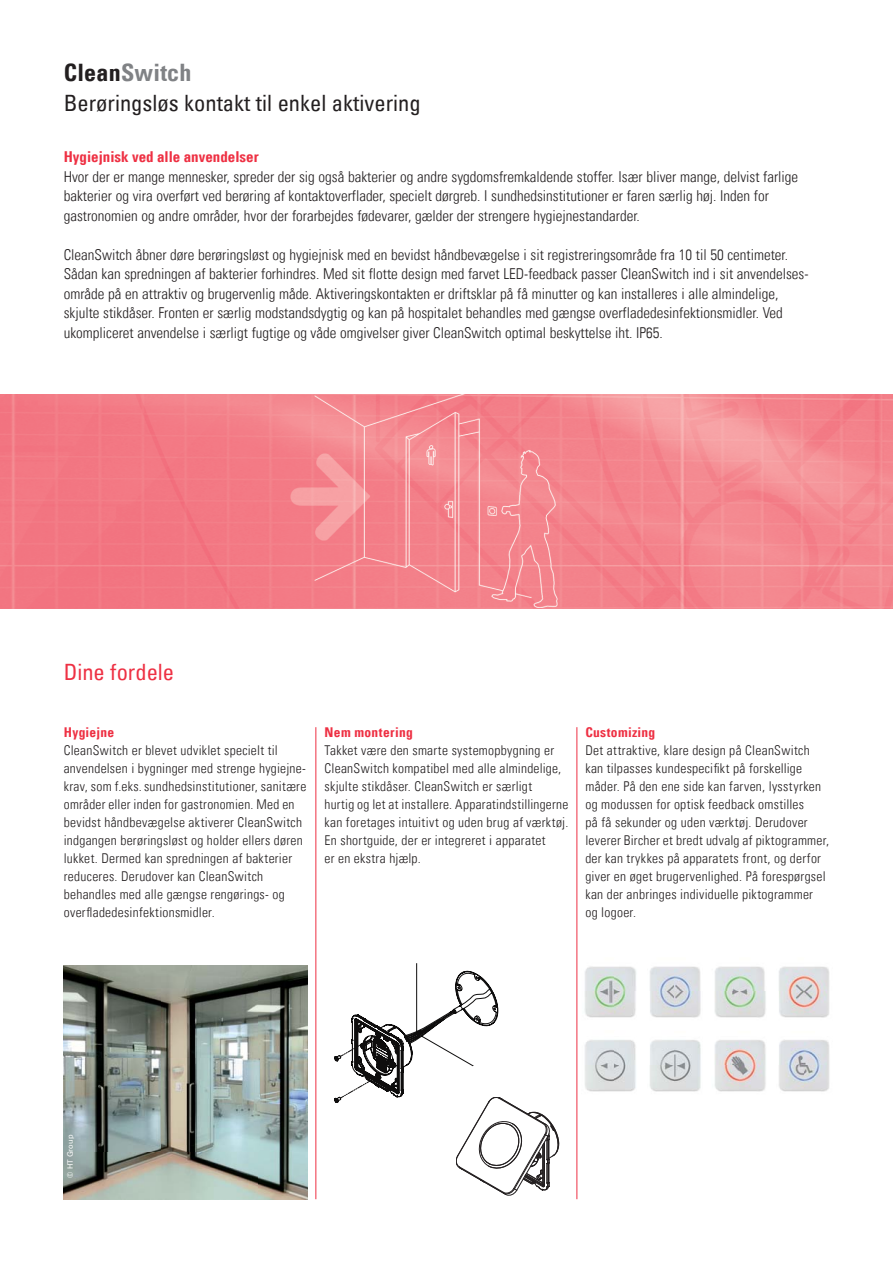
<style>
.page{position:relative;width:893px;height:1263px;background:#fff}
.page>*{position:absolute;margin:0;border:0;box-sizing:border-box;transform-origin:0 0}
.t1{font:24px "Univers Com 67 Bold Cond";letter-spacing:.01em;color:#808285}
.t2{font:condensed 22.5px "Univers Com 57";color:#231f20}
.t3{font:condensed 22.5px "Univers Com 57";letter-spacing:-.005em;color:#ee3043}
.t4{font:15px/19.5px "Univers Com 47 Light Cond";color:#231f20}
.t5{font:15px "Univers Com 67 Bold Cond";color:#ee3043}
.t6{font:13.5px/18px "Univers Com 47 Light Cond";letter-spacing:.02em;color:#231f20}
.t7{font:13.5px "Univers Com 67 Bold Cond";letter-spacing:.025em;color:#ee3043}
.t8{font:7.5px "Univers Com 55 Roman";color:#fff}
.s1{color:#231f20}
</style>
<div class="page">
<img style="left:0;top:394px;width:893px;height:215px">
<hr style="left:316px;top:727px;width:1px;height:472px;background:#ee3043">
<hr style="left:577px;top:727px;width:1px;height:472px;background:#ee3043">
<img style="left:64px;top:966px;width:244px;height:233px">
<svg style="left:334px;top:963px;width:226px;height:232px"></svg>
<img style="left:585px;top:966px;width:245px;height:25px">
<img style="left:584px;top:991px;width:117px;height:27px">
<img style="left:714px;top:1040px;width:116px;height:25px">
<img style="left:779px;top:1065px;width:51px;height:27px">
<img style="left:714px;top:991px;width:115px;height:27px">
<img style="left:703px;top:966px;width:8px;height:25px">
<img style="left:639px;top:966px;width:7px;height:52px">
<img style="left:768px;top:966px;width:8px;height:52px">
<img style="left:714px;top:1065px;width:52px;height:27px">
<img style="left:768px;top:1040px;width:8px;height:25px">
<img style="left:585px;top:1040px;width:116px;height:25px">
<img style="left:650px;top:1065px;width:51px;height:27px">
<img style="left:585px;top:1065px;width:51px;height:27px">
<img style="left:639px;top:1040px;width:7px;height:25px">
<h1 class="t1" style="left:64px;top:64px;width:129px"><span class="s1">Clean</span>Switch</h1>
<h2 class="t2" style="left:64px;top:95px;width:358px">Berøringsløs kontakt til enkel aktivering</h2>
<p class="t5" style="left:64px;top:151px;width:196px">Hygiejnisk ved alle anvendelser</p>
<p class="t4" style="left:64px;top:166px;width:736px">Hvor der er mange mennesker, spreder der sig også bakterier og andre sygdomsfremkaldende stoffer. Især bliver mange, delvist farlige bakterier og vira overført ved berøring af kontaktoverflader, specielt dørgreb. I sundhedsinstitutioner er faren særlig høj. Inden for gastronomien og andre områder, hvor der forarbejdes fødevarer, gælder der strengere hygiejnestandarder.</p>
<p class="t4" style="left:64px;top:244px;width:746px">CleanSwitch åbner døre berøringsløst og hygiejnisk med en bevidst håndbevægelse i sit registreringsområde fra 10 til 50 centimeter.<br>Sådan kan spredningen af bakterier forhindres. Med sit flotte design med farvet LED-feedback passer CleanSwitch ind i sit anvendelses&shy;område på en attraktiv og brugervenlig måde. Aktiveringskontakten er driftsklar på få minutter og kan installeres i alle almindelige, skjulte stikdåser. Fronten er særlig modstandsdygtig og kan på hospitalet behandles med gængse overfladedesinfektionsmidler. Ved ukompliceret anvendelse i særligt fugtige og våde omgivelser giver CleanSwitch optimal beskyttelse iht. IP65.</p>
<h2 class="t3" style="left:64px;top:663px;width:112px">Dine fordele</h2>
<p class="t7" style="left:64px;top:727px;width:52px">Hygiejne</p>
<p class="t6" style="left:64px;top:741px;width:244px">CleanSwitch er blevet udviklet specielt til anvendelsen i bygninger med strenge hygiejne&shy;krav, som f.eks. sundhedsinstitutioner, sanitære områder eller inden for gastronomien. Med en bevidst håndbevægelse aktiverer CleanSwitch indgangen berøringsløst og holder ellers døren lukket. Dermed kan spredningen af bakterier reduceres. Derudover kan CleanSwitch behandles med alle gængse rengørings- og overfladedesinfektionsmidler.</p>
<p class="t7" style="left:325px;top:727px;width:90px">Nem montering</p>
<p class="t6" style="left:325px;top:741px;width:245px">Takket være den smarte systemopbygning er CleanSwitch kompatibel med alle almindelige, skjulte stikdåser. CleanSwitch er særligt<br>hurtig og let at installere. Apparatindstillingerne kan foretages intuitivt og uden brug af værktøj.<br>En shortguide, der er integreret i apparatet<br>er en ekstra hjælp.</p>
<p class="t7" style="left:585px;top:727px;width:71px">Customizing</p>
<p class="t6" style="left:585px;top:741px;width:245px">Det attraktive, klare design på CleanSwitch kan tilpasses kundespecifikt på forskellige måder. På den ene side kan farven, lysstyrken og modussen for optisk feedback omstilles<br>på få sekunder og uden værktøj. Derudover leverer Bircher et bredt udvalg af piktogrammer, der kan trykkes på apparatets front, og derfor giver en øget brugervenlighed. På forespørgsel kan der anbringes individuelle piktogrammer<br>og logoer.</p>
<p class="t8" style="left:67px;top:1177px;width:44px;rotate:-90deg">© HT Group</p>
</div>
